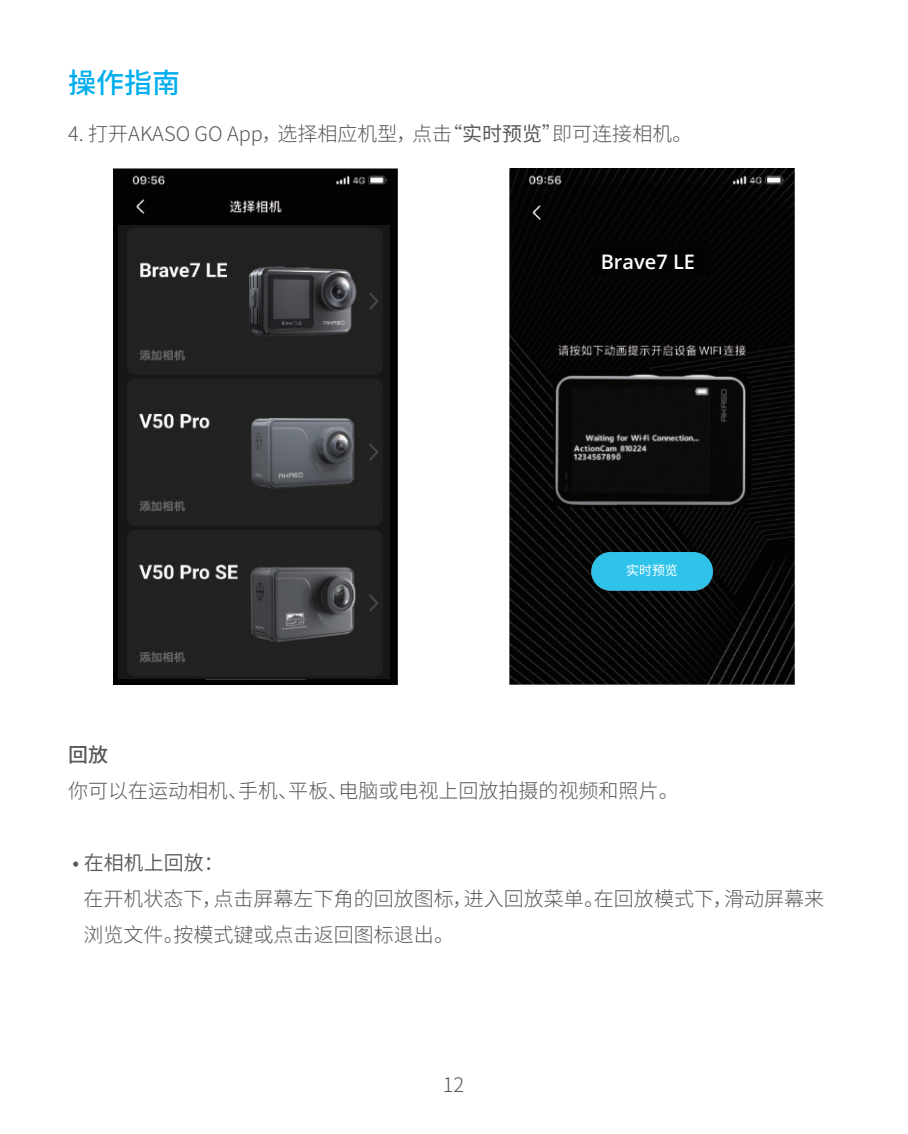
<style>
.page{position:relative;width:908px;height:1134px;background:#fff}
.page>*{position:absolute;margin:0;border:0;box-sizing:border-box;transform-origin:0 0}
.t1{font:500 28px "Source Han Sans CN";color:#00aeef}
.t2{font:300 20px/36px "Source Han Sans CN";color:#57585a}
.t3{font:20px "Source Han Sans CN";color:#57585a}
.t4{font:600 20px "Open Sans";color:#fff}
.t5{font:500 20px "Source Han Sans CN";color:#57585a}
.t6{font:12.8px "Source Han Sans CN";color:#fff}
.s1{font-weight:400}
</style>
<div class="page">
<img style="left:114px;top:169px;width:283px;height:515px">
<img style="left:509px;top:169px;width:284px;height:515px">
<img style="left:553px;top:374px;width:193px;height:131px">
<div style="left:591px;top:552px;width:121px;height:38px;background:#2fc3ea;border-radius:19px"></div>
<div style="left:592px;top:243px;width:117px;height:33px;background:#030303"></div>
<img style="left:119px;top:225px;width:270px;height:453px">
<h1 class="t1" style="left:68px;top:67px;width:113px">操作指南</h1>
<p class="t2" style="left:68px;top:116px;width:625px">4. 打开AKASO GO App，选择相应机型，点击“<span class="s1">实时预览</span>”即可连接相机。</p>
<p class="t4" style="left:600px;top:248px;width:96px">Brave7 LE</p>
<p class="t6" style="left:626px;top:563px;width:53px">实时预览</p>
<p class="t5" style="left:68px;top:743px;width:41px">回放</p>
<p class="t2" style="left:68px;top:773px;width:612px">你可以在运动相机、手机、平板、电脑或电视上回放拍摄的视频和照片。</p>
<p class="t3" style="left:72px;top:851px;width:153px">• 在相机上回放：</p>
<p class="t2" style="left:83px;top:881px;width:742px">在开机状态下，点击屏幕左下角的回放图标，进入回放菜单。在回放模式下，滑动屏幕来浏览文件。按模式键或点击返回图标退出。</p>
<p class="t2" style="left:442px;top:1067px;width:23px">12</p>
</div>
